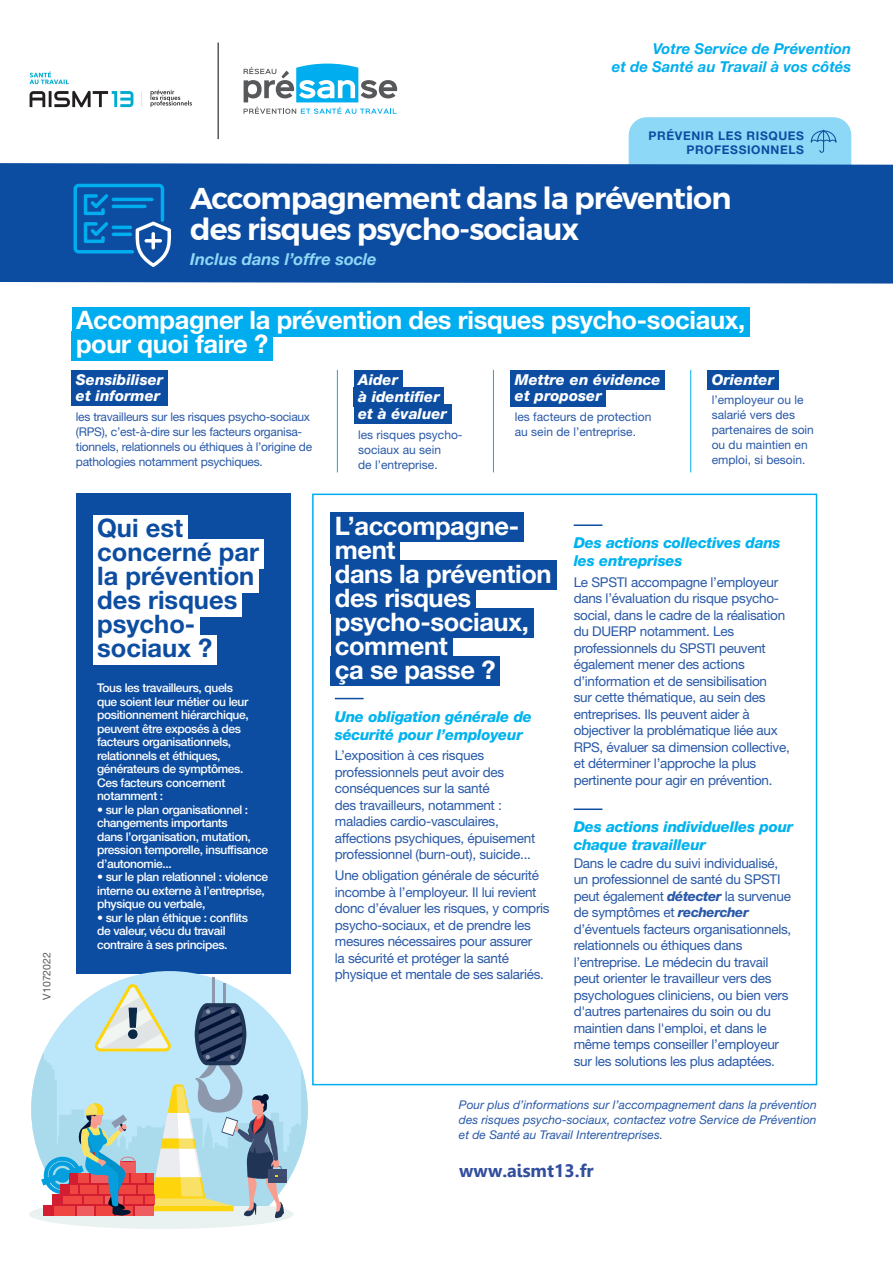
<style>
.page{position:relative;width:893px;height:1263px;background:#fff}
.page>*{position:absolute;margin:0;border:0;box-sizing:border-box;transform-origin:0 0}
.t1{font:600 30px/31.5px "Montserrat";letter-spacing:-.03em;color:#fff}
.t2{font:700 25.5px "Helvetica Neue LT Std";letter-spacing:-.015em;color:#fff}
.t3{font:700 25.5px "Helvetica Neue LT Std";color:#0d4da1}
.t4{font:700 18px "Leelawadee";color:#324f9e}
.t5{font:italic 700 16.5px "Helvetica Neue LT Std";color:#8dd7f7}
.t6{font:italic 800 15px/18px "Helvetica Neue LT Std";letter-spacing:-.015em;color:#00b3ef}
.t7{font:italic 800 15px/16.5px "Helvetica Neue LT Std";color:#fff}
.t8{font:italic 700 15px/18px "Helvetica Neue LT Std";color:#00aeef;text-align:right}
.t9{font:13.5px/16.5px "Helvetica Neue LT Std";letter-spacing:-.02em;color:#2959a8}
.t10{font:500 12px/13.5px "Helvetica Neue LT Std";letter-spacing:-.03em;color:#fff}
.t11{font:12px/15px "Helvetica Neue LT Std";color:#2959a8}
.t12{font:12px/15px "Helvetica Neue LT Std";letter-spacing:-.02em;color:#2959a8}
.t13{font:italic 12px/15px "Helvetica Neue LT Std";color:#2959a8;text-align:justify}
.t14{font:700 12px/13.5px "Helvetica Neue LT Std";letter-spacing:.05em;color:#0d4da1;text-align:right}
.t15{font:10.5px "Helvetica Neue LT Std";color:#57585a}
.s1{font-weight:800;font-style:italic}
</style>
<div class="page">
<hr style="left:217px;top:43px;width:2px;height:96px;background:#57585a">
<svg style="left:244px;top:64px;width:153px;height:50px"></svg>
<div style="left:629px;top:117px;width:222px;height:80px;background:#8dd7f7;border-radius:18px"></div>
<svg style="left:810px;top:130px;width:27px;height:23px"></svg>
<div style="left:0;top:163px;width:893px;height:121px;background:#0d4da1"></div>
<div style="left:76px;top:494px;width:215px;height:480px;background:#0d4da1"></div>
<div style="left:93px;top:515px;width:94px;height:30px;background:#fff"></div>
<div style="left:93px;top:539px;width:170px;height:30px;background:#fff"></div>
<div style="left:93px;top:563px;width:166px;height:30px;background:#fff"></div>
<div style="left:93px;top:587px;width:149px;height:30px;background:#fff"></div>
<div style="left:93px;top:611px;width:107px;height:30px;background:#fff"></div>
<div style="left:93px;top:635px;width:124px;height:30px;background:#fff"></div>
<div style="left:72px;top:307px;width:678px;height:30px;background:#00aeef"></div>
<div style="left:72px;top:331px;width:201px;height:30px;background:#00aeef"></div>
<div style="left:331px;top:512px;width:193px;height:30px;background:#0d4da1"></div>
<div style="left:331px;top:536px;width:69px;height:30px;background:#0d4da1"></div>
<div style="left:331px;top:560px;width:225px;height:30px;background:#0d4da1"></div>
<div style="left:331px;top:584px;width:145px;height:30px;background:#0d4da1"></div>
<div style="left:331px;top:608px;width:202px;height:30px;background:#0d4da1"></div>
<div style="left:331px;top:632px;width:121px;height:30px;background:#0d4da1"></div>
<div style="left:331px;top:656px;width:169px;height:30px;background:#0d4da1"></div>
<svg style="left:335px;top:698px;width:29px;height:1px"></svg>
<hr style="left:574px;top:524px;width:28px;height:2px;background:#0d4da1">
<hr style="left:574px;top:808px;width:28px;height:2px;background:#0d4da1">
<div style="left:312px;top:494px;width:505px;height:591px;border:2px solid #00aeef"></div>
<hr style="left:337px;top:370px;width:1px;height:102px;background:#00aeef">
<div style="left:72px;top:370px;width:96px;height:36px;background:#0d4da1"></div>
<div style="left:354px;top:370px;width:48px;height:19px;background:#0d4da1"></div>
<div style="left:354px;top:387px;width:90px;height:19px;background:#0d4da1"></div>
<div style="left:354px;top:404px;width:97px;height:20px;background:#0d4da1"></div>
<hr style="left:493px;top:370px;width:1px;height:102px;background:#00aeef">
<div style="left:511px;top:370px;width:154px;height:19px;background:#0d4da1"></div>
<div style="left:511px;top:385px;width:95px;height:21px;background:#0d4da1"></div>
<hr style="left:690px;top:370px;width:1px;height:102px;background:#00aeef">
<div style="left:707px;top:370px;width:71px;height:19px;background:#0d4da1"></div>
<svg style="left:114px;top:971px;width:111px;height:12px"></svg>
<hr style="left:212px;top:977px;width:3px;height:37px;background:#8d98ad">
<svg style="left:29px;top:983px;width:279px;height:246px"></svg>
<svg style="left:73px;top:184px;width:98px;height:83px;background:#186cb7"></svg>
<img style="left:29px;top:71px;width:163px;height:37px">
<p class="t15" style="left:40px;top:999px;width:49px;rotate:-90deg">V1072022</p>
<p class="t8" style="left:612px;top:39px;width:241px">Votre Service de Prévention<br>et de Santé au Travail à vos côtés</p>
<p class="t14" style="left:649px;top:129px;width:157px">PRÉVENIR LES RISQUES<br>PROFESSIONNELS</p>
<p class="t1" style="left:190px;top:182px;width:543px">Accompagnement dans la prévention des risques psycho-sociaux</p>
<p class="t5" style="left:190px;top:249px;width:188px">Inclus dans l’offre socle</p>
<p class="t2" style="left:76px;top:305px;width:671px">Accompagner la prévention des risques psycho-sociaux,</p>
<p class="t2" style="left:76px;top:329px;width:194px">pour quoi faire ?</p>
<p class="t7" style="left:76px;top:371px;width:89px">Sensibiliser et informer</p>
<p class="t12" style="left:76px;top:409px;width:238px">les travailleurs sur les risques psycho-sociaux (RPS), c’est-à-dire sur les facteurs organisa&shy;tionnels, relationnels ou éthiques à l’origine de pathologies notamment psychiques.</p>
<p class="t3" style="left:97px;top:512px;width:87px">Qui est</p>
<p class="t3" style="left:97px;top:536px;width:163px">concerné par</p>
<p class="t3" style="left:97px;top:560px;width:159px">la prévention</p>
<p class="t3" style="left:97px;top:584px;width:142px">des risques</p>
<p class="t3" style="left:97px;top:608px;width:100px">psycho-</p>
<p class="t3" style="left:97px;top:632px;width:117px">sociaux ?</p>
<p class="t10" style="left:97px;top:681px;width:153px">Tous les travailleurs, quels que soient leur métier ou leur positionnement hiérarchique, peuvent être exposés à des facteurs organisationnels, relationnels et éthiques, générateurs de symptômes.<br>Ces facteurs concernent notamment :</p>
<p class="t10" style="left:97px;top:802px;width:173px">• sur le plan organisationnel : changements importants<br>dans l’organisation, mutation, pression temporelle, insuffisance d’autonomie...</p>
<p class="t10" style="left:97px;top:870px;width:173px">• sur le plan relationnel : violence interne ou externe à l’entreprise, physique ou verbale,</p>
<p class="t10" style="left:97px;top:910px;width:153px">• sur le plan éthique : conflits de valeur, vécu du travail contraire à ses principes.</p>
<p class="t7" style="left:358px;top:371px;width:42px">Aider</p>
<p class="t7" style="left:358px;top:388px;width:83px">à identifier</p>
<p class="t7" style="left:358px;top:406px;width:90px">et à évaluer</p>
<p class="t11" style="left:358px;top:427px;width:106px">les risques psycho&shy;sociaux au sein<br>de l’entreprise.</p>
<p class="t7" style="left:515px;top:371px;width:147px">Mettre en évidence</p>
<p class="t7" style="left:515px;top:388px;width:88px">et proposer</p>
<p class="t11" style="left:515px;top:409px;width:138px">les facteurs de protection au sein de l’entreprise.</p>
<p class="t7" style="left:712px;top:371px;width:64px">Orienter</p>
<p class="t11" style="left:712px;top:392px;width:104px">l’employeur ou le salarié vers des partenaires de soin ou du maintien en emploi, si besoin.</p>
<p class="t2" style="left:335px;top:510px;width:186px">L’accompagne-</p>
<p class="t2" style="left:335px;top:534px;width:62px">ment</p>
<p class="t2" style="left:335px;top:558px;width:218px">dans la prévention</p>
<p class="t2" style="left:335px;top:582px;width:138px">des risques</p>
<p class="t2" style="left:335px;top:606px;width:195px">psycho-sociaux,</p>
<p class="t2" style="left:335px;top:630px;width:114px">comment</p>
<p class="t2" style="left:335px;top:654px;width:162px">ça se passe ?</p>
<p class="t6" style="left:335px;top:707px;width:199px">Une obligation générale de sécurité pour l’employeur</p>
<p class="t9" style="left:335px;top:747px;width:202px">L’exposition à ces risques professionnels peut avoir des conséquences sur la santé<br>des travailleurs, notamment : maladies cardio-vasculaires, affections psychiques, épuisement professionnel (burn-out), suicide...</p>
<p class="t9" style="left:335px;top:867px;width:216px">Une obligation générale de sécurité incombe à l’employeur. Il lui revient donc d’évaluer les risques, y compris psycho-sociaux, et de prendre les mesures nécessaires pour assurer<br>la sécurité et protéger la santé physique et mentale de ses salariés.</p>
<p class="t6" style="left:574px;top:534px;width:208px">Des actions collectives dans les entreprises</p>
<p class="t9" style="left:574px;top:574px;width:218px">Le SPSTI accompagne l’employeur dans l’évaluation du risque psycho&shy;social, dans le cadre de la réalisation du DUERP notamment. Les professionnels du SPSTI peuvent également mener des actions d’information et de sensibilisation<br>sur cette thématique, au sein des entreprises. Ils peuvent aider à objectiver la problématique liée aux RPS, évaluer sa dimension collective, et déterminer l’approche la plus pertinente pour agir en prévention.</p>
<p class="t6" style="left:574px;top:818px;width:221px">Des actions individuelles pour chaque travailleur</p>
<p class="t9" style="left:574px;top:854px;width:219px">Dans le cadre du suivi individualisé, un professionnel de santé du SPSTI peut également <span class="s1">détecter</span> la survenue de symptômes et <span class="s1">rechercher </span>d’éventuels facteurs organisationnels, relationnels ou éthiques dans l’entreprise. Le médecin du travail peut orienter le travailleur vers des psychologues cliniciens, ou bien vers d'autres partenaires du soin ou du maintien dans l'emploi, et dans le même temps conseiller l’employeur sur les solutions les plus adaptées.</p>
<p class="t13" style="left:459px;top:1097px;width:359px">Pour plus d’informations sur l’accompagnement dans la prévention des risques psycho-sociaux, contactez votre Service de Prévention et de Santé au Travail Interentreprises.</p>
<p class="t4" style="left:459px;top:1160px;width:136px">www.aismt13.fr</p>
</div>
